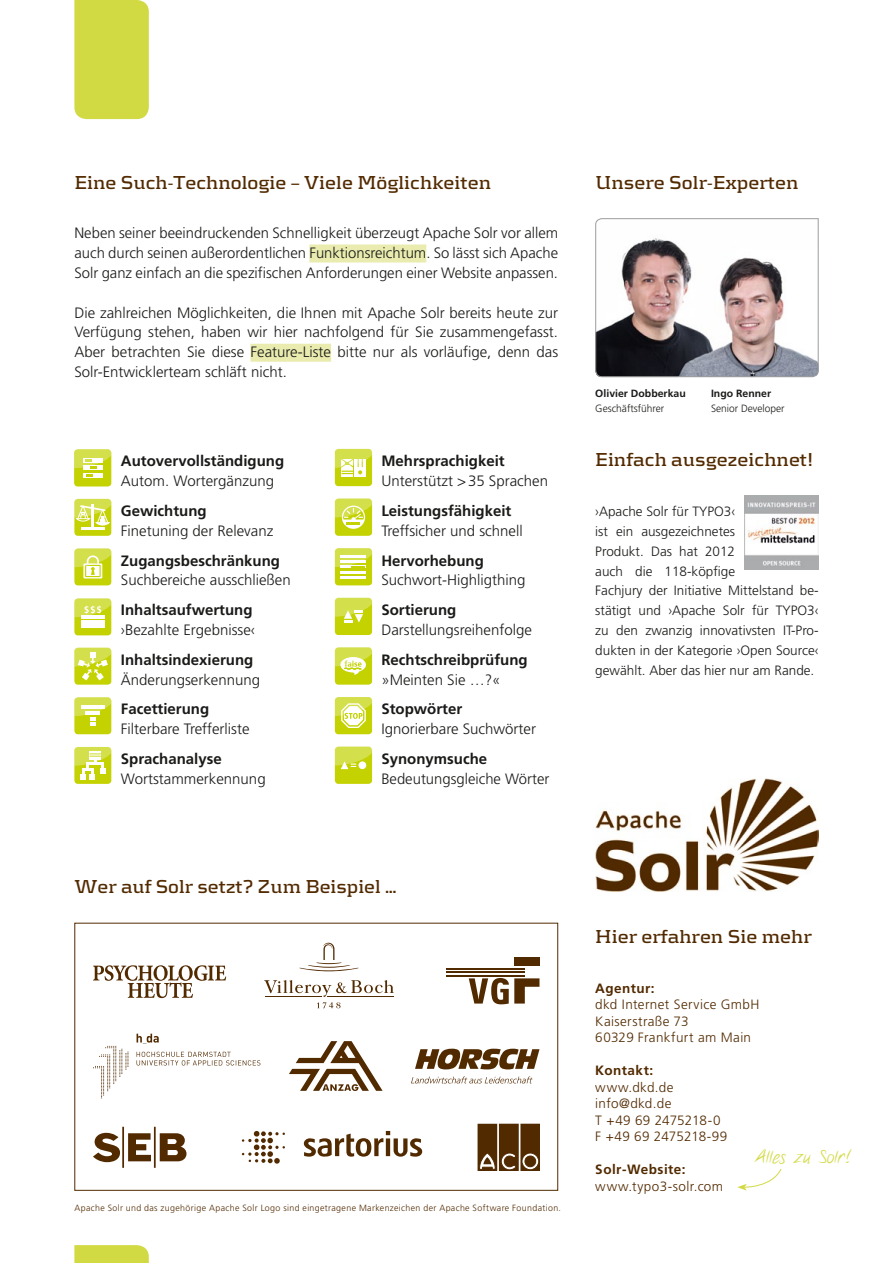
<style>
.page{position:relative;width:893px;height:1263px;background:#fff}
.page>*{position:absolute;margin:0;border:0;box-sizing:border-box;transform-origin:0 0}
.t1{font:700 19.5px "Kontrapunkt";color:#522a00}
.t2{font:18px "Notethis";color:#d2da43}
.t3{font:300 15px/19.8px "Frutiger LT Std";color:#1a1a18;text-align:justify}
.t4{font:700 15px "Frutiger LT Std";color:#1a1a18}
.t5{font:300 13.5px/19.8px "Frutiger LT Std";color:#1a1a18}
.t6{font:300 13.5px/16.5px "Frutiger LT Std";letter-spacing:.025em;color:#522a00}
.t7{font:700 13.5px "Frutiger LT Std";letter-spacing:.035em;color:#522a00}
.t8{font:300 10.5px "Frutiger LT Std";color:#1a1a18}
.t9{font:700 10.5px "Frutiger LT Std";color:#1a1a18}
.t10{font:300 9px "Frutiger LT Std";letter-spacing:.045em;color:#522a00}
</style>
<div class="page">
<div style="left:74px;top:0;width:75px;height:119px;background:#d2da43"></div>
<div style="left:309px;top:244px;width:117px;height:18px;background:#e9ecae"></div>
<div style="left:250px;top:344px;width:81px;height:18px;background:#e9ecae"></div>
<div style="left:74px;top:923px;width:484px;height:268px;border:1px solid #522a00"></div>
<img style="left:744px;top:496px;width:75px;height:74px">
<div style="left:74px;top:648px;width:37px;height:37px;background:#c3d200;border-radius:4px"></div>
<svg style="left:74px;top:648px;width:37px;height:32px"></svg>
<div style="left:74px;top:548px;width:37px;height:37px;background:#c3d200;border-radius:4px"></div>
<div style="left:83px;top:563px;width:19px;height:15px;background:#fff"></div>
<div style="left:85px;top:565px;width:16px;height:12px;border:1px solid #c3d200"></div>
<svg style="left:74px;top:548px;width:37px;height:27px"></svg>
<div style="left:74px;top:598px;width:37px;height:37px;background:#c3d200;border-radius:4px"></div>
<hr style="left:81px;top:615px;width:23px;height:4px;background:#fff">
<hr style="left:81px;top:620px;width:23px;height:3px;background:#fff">
<hr style="left:81px;top:624px;width:23px;height:4px;background:#fff">
<svg style="left:74px;top:598px;width:37px;height:19px"></svg>
<div style="left:335px;top:598px;width:37px;height:37px;background:#c3d200;border-radius:4px"></div>
<svg style="left:335px;top:598px;width:37px;height:24px"></svg>
<div style="left:335px;top:697px;width:37px;height:37px;background:#c3d200;border-radius:4px"></div>
<svg style="left:335px;top:697px;width:37px;height:31px"></svg>
<div style="left:74px;top:499px;width:37px;height:37px;background:#c3d200;border-radius:4px"></div>
<hr style="left:92px;top:505px;width:2px;height:25px;background:#fff">
<hr style="left:81px;top:528px;width:23px;height:2px;background:#fff">
<svg style="left:74px;top:499px;width:37px;height:27px"></svg>
<div style="left:335px;top:747px;width:37px;height:37px;background:#c3d200;border-radius:4px"></div>
<svg style="left:335px;top:747px;width:37px;height:22px"></svg>
<div style="left:74px;top:747px;width:37px;height:37px;background:#c3d200;border-radius:4px"></div>
<svg style="left:74px;top:747px;width:37px;height:33px"></svg>
<div style="left:335px;top:449px;width:37px;height:37px;background:#c3d200;border-radius:4px"></div>
<div style="left:342px;top:468px;width:11px;height:8px;background:#f6f8dc"></div>
<svg style="left:354px;top:474px;width:12px;height:2px"></svg>
<svg style="left:335px;top:449px;width:37px;height:25px"></svg>
<div style="left:74px;top:449px;width:37px;height:37px;background:#c3d200;border-radius:4px"></div>
<div style="left:83px;top:473px;width:20px;height:5px;background:#fff"></div>
<svg style="left:74px;top:449px;width:37px;height:28px"></svg>
<div style="left:335px;top:647px;width:37px;height:38px;background:#c3d200;border-radius:4px"></div>
<svg style="left:335px;top:647px;width:37px;height:28px"></svg>
<div style="left:335px;top:499px;width:37px;height:37px;background:#c3d200;border-radius:4px"></div>
<svg style="left:342px;top:506px;width:23px;height:23px"></svg>
<svg style="left:335px;top:499px;width:37px;height:25px"></svg>
<div style="left:74px;top:697px;width:37px;height:37px;background:#c3d200;border-radius:4px"></div>
<svg style="left:74px;top:697px;width:37px;height:29px"></svg>
<svg style="left:595px;top:218px;width:224px;height:159px"></svg>
<svg style="left:469px;top:978px;width:70px;height:26px"></svg>
<div style="left:514px;top:957px;width:25px;height:9px;background:#522a00"></div>
<hr style="left:446px;top:975px;width:79px;height:1px;background:#522a00">
<hr style="left:446px;top:971px;width:79px;height:2px;background:#522a00">
<hr style="left:446px;top:968px;width:79px;height:1px;background:#522a00">
<svg style="left:300px;top:943px;width:58px;height:28px"></svg>
<svg style="left:264px;top:980px;width:130px;height:28px"></svg>
<svg style="left:93px;top:1127px;width:93px;height:41px"></svg>
<svg style="left:242px;top:1131px;width:43px;height:33px"></svg>
<svg style="left:304px;top:1131px;width:118px;height:26px"></svg>
<svg style="left:478px;top:1124px;width:61px;height:47px;background:#694723"></svg>
<div style="left:522px;top:1153px;width:17px;height:17px;border:1px solid #522a00;border-radius:50%"></div>
<div style="left:525px;top:1156px;width:11px;height:11px;background:#522a00;border-radius:50%"></div>
<div style="left:525px;top:1156px;width:11px;height:11px;border:1px solid #522a00;border-radius:50%"></div>
<svg style="left:289px;top:1041px;width:94px;height:50px"></svg>
<svg style="left:415px;top:1048px;width:124px;height:21px"></svg>
<svg style="left:411px;top:1076px;width:122px;height:7px"></svg>
<svg style="left:93px;top:1046px;width:35px;height:52px"></svg>
<svg style="left:137px;top:1034px;width:22px;height:10px"></svg>
<svg style="left:137px;top:1052px;width:123px;height:13px"></svg>
<img style="left:595px;top:778px;width:224px;height:113px">
<div style="left:335px;top:548px;width:37px;height:37px;background:#c3d200;border-radius:3px"></div>
<hr style="left:341px;top:571px;width:25px;height:2px;background:#fff">
<hr style="left:341px;top:576px;width:25px;height:3px;background:#fff">
<svg style="left:335px;top:548px;width:37px;height:20px"></svg>
<svg style="left:93px;top:965px;width:133px;height:33px"></svg>
<svg style="left:74px;top:1245px;width:75px;height:18px"></svg>
<svg style="left:737px;top:1169px;width:45px;height:22px"></svg>
<h1 class="t1" style="left:74px;top:171px;width:418px">Eine Such-Technologie – Viele Möglichkeiten</h1>
<h1 class="t1" style="left:595px;top:171px;width:205px">Unsere Solr-Experten</h1>
<p class="t3" style="left:74px;top:223px;width:485px">Neben seiner beeindruckenden Schnelligkeit überzeugt Apache Solr vor allem auch durch seinen außerordentlichen Funktionsreichtum. So lässt sich Apache Solr ganz einfach an die spezifischen Anforderungen einer Website anpassen.</p>
<p class="t3" style="left:74px;top:303px;width:485px">Die zahlreichen Möglichkeiten, die Ihnen mit Apache Solr bereits heute zur Verfügung stehen, haben wir hier nachfolgend für Sie zusammengefasst.<br>Aber betrachten Sie diese Feature-Liste bitte nur als vorläufige, denn das Solr-Entwicklerteam schläft nicht.</p>
<p class="t4" style="left:121px;top:452px;width:165px">Autovervollständigung</p>
<p class="t3" style="left:121px;top:471px;width:155px">Autom. Wortergänzung</p>
<p class="t4" style="left:381px;top:452px;width:125px">Mehrsprachigkeit</p>
<p class="t3" style="left:381px;top:471px;width:168px">Unterstützt &gt;35 Sprachen</p>
<p class="t4" style="left:121px;top:502px;width:87px">Gewichtung</p>
<p class="t3" style="left:121px;top:521px;width:154px">Finetuning der Relevanz</p>
<p class="t4" style="left:381px;top:502px;width:132px">Leistungsfähigkeit</p>
<p class="t3" style="left:381px;top:521px;width:143px">Treffsicher und schnell</p>
<p class="t4" style="left:121px;top:551px;width:161px">Zugangsbeschränkung</p>
<p class="t3" style="left:121px;top:570px;width:171px">Suchbereiche ausschließen</p>
<p class="t4" style="left:381px;top:551px;width:104px">Hervorhebung</p>
<p class="t3" style="left:381px;top:570px;width:146px">Suchwort-Highligthing</p>
<p class="t4" style="left:121px;top:601px;width:133px">Inhaltsaufwertung</p>
<p class="t3" style="left:121px;top:620px;width:136px">›Bezahlte Ergebnisse‹</p>
<p class="t4" style="left:381px;top:601px;width:77px">Sortierung</p>
<p class="t3" style="left:381px;top:620px;width:152px">Darstellungsreihenfolge</p>
<p class="t4" style="left:121px;top:651px;width:134px">Inhaltsindexierung</p>
<p class="t3" style="left:121px;top:670px;width:141px">Änderungserkennung</p>
<p class="t4" style="left:381px;top:651px;width:148px">Rechtschreibprüfung</p>
<p class="t3" style="left:381px;top:670px;width:121px">»Meinten Sie …?«</p>
<p class="t4" style="left:121px;top:700px;width:90px">Facettierung</p>
<p class="t3" style="left:121px;top:719px;width:130px">Filterbare Trefferliste</p>
<p class="t4" style="left:121px;top:750px;width:102px">Sprachanalyse</p>
<p class="t3" style="left:121px;top:769px;width:146px">Wortstammerkennung</p>
<p class="t4" style="left:381px;top:700px;width:82px">Stopwörter</p>
<p class="t3" style="left:381px;top:719px;width:156px">Ignorierbare Suchwörter</p>
<p class="t4" style="left:381px;top:750px;width:107px">Synonymsuche</p>
<p class="t3" style="left:381px;top:769px;width:170px">Bedeutungsgleiche Wörter</p>
<p class="t9" style="left:595px;top:387px;width:92px">Olivier Dobberkau</p>
<p class="t8" style="left:595px;top:402px;width:70px">Geschäftsführer</p>
<p class="t9" style="left:711px;top:387px;width:62px">Ingo Renner</p>
<p class="t8" style="left:711px;top:402px;width:75px">Senior Developer</p>
<h1 class="t1" style="left:595px;top:448px;width:219px">Einfach ausgezeichnet!</h1>
<p class="t5" style="left:595px;top:502px;width:225px">›Apache Solr für TYPO3‹<br>ist ein ausgezeichnetes<br>Produkt. Das hat 2012<br>auch die 118-köpfige<br>Fachjury der Initiative Mittelstand be&shy;stätigt und ›Apache Solr für TYPO3‹ zu den zwanzig innovativsten IT-Pro&shy;dukten in der Kategorie ›Open Source‹ gewählt. Aber das hier nur am Rande.</p>
<h1 class="t1" style="left:74px;top:875px;width:324px">Wer auf Solr setzt? Zum Beispiel …</h1>
<p class="t10" style="left:74px;top:1202px;width:488px">Apache Solr und das zugehörige Apache Solr Logo sind eingetragene Markenzeichen der Apache Software Foundation.</p>
<h1 class="t1" style="left:595px;top:925px;width:218px">Hier erfahren Sie mehr</h1>
<p class="t7" style="left:595px;top:980px;width:61px">Agentur:</p>
<p class="t6" style="left:595px;top:996px;width:166px">dkd Internet Service GmbH<br>Kaiserstraße 73<br>60329 Frankfurt am Main</p>
<p class="t7" style="left:595px;top:1062px;width:59px">Kontakt:</p>
<p class="t6" style="left:595px;top:1079px;width:134px">www.dkd.de info@dkd.de<br>T +49 69 2475218-0<br>F +49 69 2475218-99</p>
<p class="t7" style="left:595px;top:1161px;width:92px">Solr-Website:</p>
<p class="t6" style="left:595px;top:1178px;width:129px">www.typo3-solr.com</p>
<p class="t2" style="left:756px;top:1146px;width:97px">Alles zu Solr!</p>
</div>
